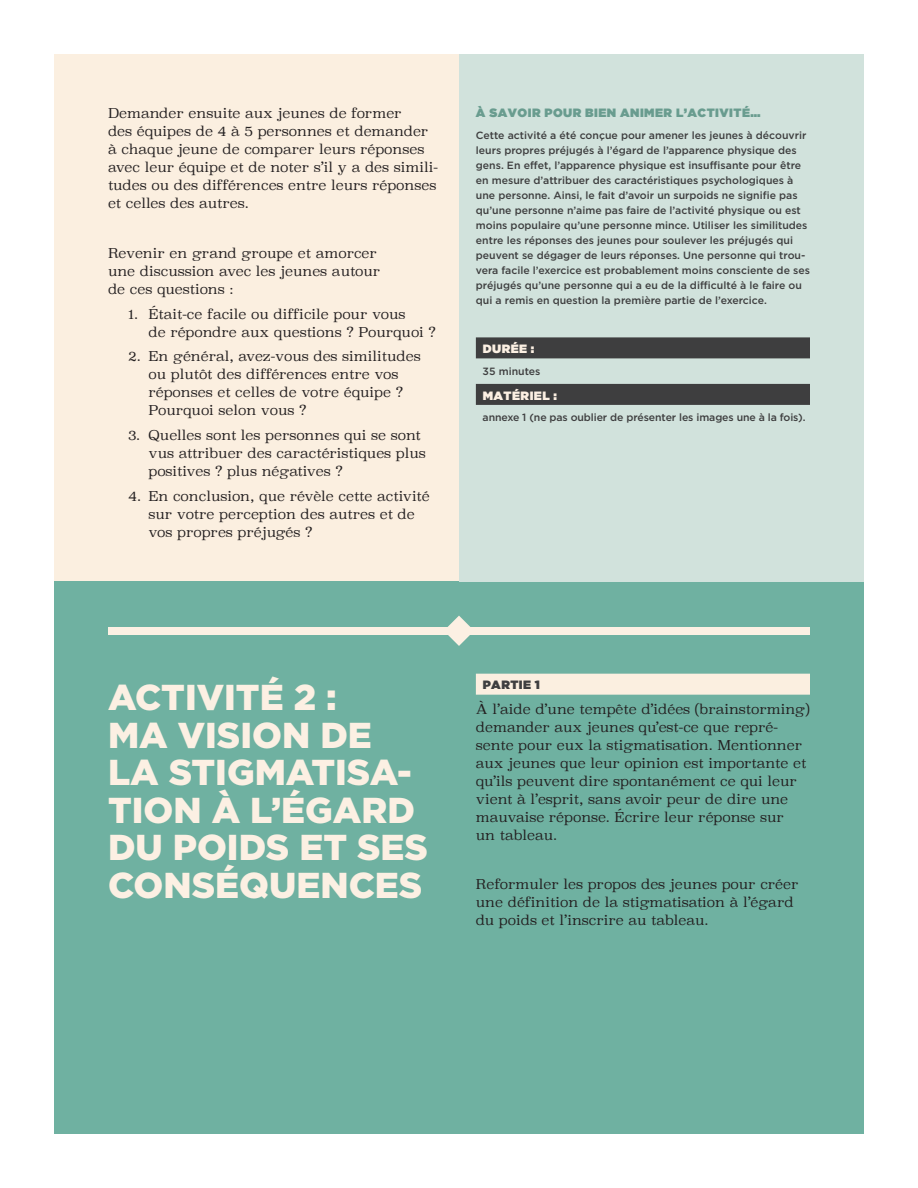
<style>
.page{position:relative;width:918px;height:1188px;background:#fff}
.page>*{position:absolute;margin:0;border:0;box-sizing:border-box;transform-origin:0 0}
.t1{font:900 36px/37.5px "Gotham";color:#fcf0e3}
.t2{font:300 13.5px/18px "Superclarendon";color:#231f20}
.t3{font:12px "Gotham Ultra";letter-spacing:.04em;color:#699c8f}
.t4{font:12px "Gotham Ultra";letter-spacing:.04em;color:#fcf0e3}
.t5{font:12px "Gotham Ultra";color:#3e3e3f}
.t6{font:500 10.5px/15px "Gotham";color:#3e3e3f}
</style>
<div class="page">
<div style="left:54px;top:54px;width:810px;height:1080px;background:#fbefe0"></div>
<div style="left:54px;top:581px;width:810px;height:553px;background:#6fb1a1"></div>
<div style="left:459px;top:54px;width:405px;height:527px;background:#d1e2dc"></div>
<div style="left:476px;top:337px;width:334px;height:21px;background:#3e3e3f"></div>
<div style="left:476px;top:384px;width:334px;height:21px;background:#3e3e3f"></div>
<div style="left:108px;top:627px;width:702px;height:7px;background:#fcf0e3"></div>
<svg style="left:444px;top:616px;width:30px;height:30px"></svg>
<div style="left:476px;top:674px;width:334px;height:21px;background:#fbefe0"></div>
<p class="t2" style="left:108px;top:106px;width:331px">Demander ensuite aux jeunes de former<br>des équipes de 4 à 5 personnes et demander à chaque jeune de comparer leurs réponses avec leur équipe et de noter s’il y a des simili&shy;tudes ou des différences entre leurs réponses et celles des autres.</p>
<p class="t2" style="left:108px;top:245px;width:274px">Revenir en grand groupe et amorcer une discussion avec les jeunes autour de ces questions :</p>
<p class="t2" style="left:148px;top:306px;width:289px;text-indent:-20px">1. Était-ce facile ou difficile pour vous<br>de répondre aux questions ? Pourquoi ?</p>
<p class="t2" style="left:148px;top:349px;width:274px;text-indent:-20px">2. En général, avez-vous des similitudes ou plutôt des différences entre vos réponses et celles de votre équipe ?<br>Pourquoi selon vous ?</p>
<p class="t2" style="left:148px;top:427px;width:279px;text-indent:-20px">3. Quelles sont les personnes qui se sont vus attribuer des caractéristiques plus positives ? plus négatives ?</p>
<p class="t2" style="left:148px;top:488px;width:283px;text-indent:-20px">4. En conclusion, que révèle cette activité sur votre perception des autres et de vos propres préjugés ?</p>
<p class="t3" style="left:476px;top:106px;width:286px">À SAVOIR POUR BIEN ANIMER L’ACTIVITÉ…</p>
<p class="t6" style="left:476px;top:127px;width:336px">Cette activité a été conçue pour amener les jeunes à découvrir leurs propres préjugés à l’égard de l’apparence physique des gens. En effet, l’apparence physique est insuffisante pour être en mesure d’attribuer des caractéristiques psychologiques à une personne. Ainsi, le fait d’avoir un surpoids ne signifie pas qu’une personne n’aime pas faire de l’activité physique ou est moins populaire qu’une personne mince. Utiliser les similitudes entre les réponses des jeunes pour soulever les préjugés qui peuvent se dégager de leurs réponses. Une personne qui trou&shy;vera facile l’exercice est probablement moins consciente de ses préjugés qu’une personne qui a eu de la difficulté à le faire ou qui a remis en question la première partie de l’exercice.</p>
<p class="t4" style="left:483px;top:342px;width:53px">DURÉE :</p>
<p class="t6" style="left:483px;top:363px;width:59px">35 minutes</p>
<p class="t4" style="left:483px;top:388px;width:76px">MATÉRIEL :</p>
<p class="t6" style="left:483px;top:410px;width:324px">annexe 1 (ne pas oublier de présenter les images une à la fois).</p>
<h1 class="t1" style="left:108px;top:678px;width:322px">ACTIVITÉ 2 :<br>MA VISION DE<br>LA STIGMATISA-<br>TION À L’ÉGARD<br>DU POIDS ET SES<br>CONSÉQUENCES</h1>
<p class="t5" style="left:483px;top:678px;width:9px">PARTIE</p>
<p class="t5" style="left:535px;top:678px;width:7px">1</p>
<p class="t2" style="left:476px;top:701px;width:335px">À l’aide d’une tempête d’idées (brainstorming) demander aux jeunes qu’est-ce que repré&shy;sente pour eux la stigmatisation. Mentionner aux jeunes que leur opinion est importante et qu’ils peuvent dire spontanément ce qui leur vient à l’esprit, sans avoir peur de dire une mauvaise réponse. Écrire leur réponse sur<br>un tableau.</p>
<p class="t2" style="left:476px;top:877px;width:324px">Reformuler les propos des jeunes pour créer une définition de la stigmatisation à l’égard du poids et l’inscrire au tableau.</p>
</div>
